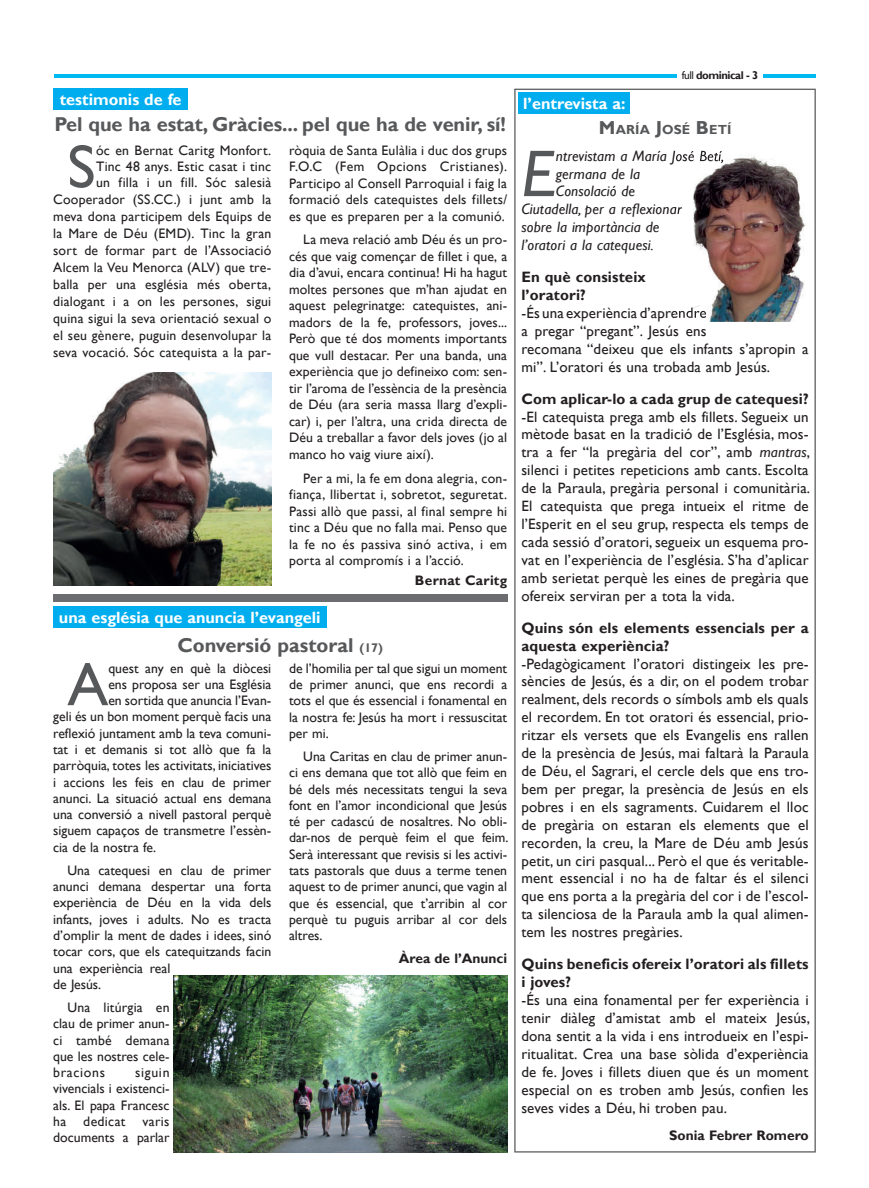
<style>
.page{position:relative;width:869px;height:1188px;background:#fff}
.page>*{position:absolute;margin:0;border:0;box-sizing:border-box;transform-origin:0 0}
.t1{font:italic 66.25px "Gill Sans";color:#57585a}
.t2{font:61.38px "Gill Sans";color:#57585a}
.t3{font:700 20px "Gill Sans";letter-spacing:-.005em;color:#57585a}
.t4{font:700 16.25px "Gill Sans";color:#fff}
.t5{font:15px/17.9px "Gill Sans";letter-spacing:.01em;color:#231f20;text-align:justify}
.t6{font:700 15px/17.9px "Gill Sans";letter-spacing:.01em;color:#231f20}
.t7{font:italic 15px "Gill Sans";letter-spacing:.01em;color:#231f20}
.t8{font:13.75px/16.2px "Gill Sans";color:#231f20;text-align:justify}
.t9{font:700 13.75px "Gill Sans";color:#231f20}
.t10{font:700 13.75px "Gill Sans";letter-spacing:.02em;color:#231f20}
.t11{font:700 13.12px "Gill Sans";letter-spacing:.015em;color:#57585a}
.t12{font:700 11.25px "Gill Sans";letter-spacing:-.04em;color:#231f20}
.s1{font-size:12.5px}
.s2{font-weight:400}
.s3{font-size:18.75px}
.s4{font-style:italic}
</style>
<div class="page">
<svg style="left:514px;top:89px;width:301px;height:1063px"></svg>
<img style="left:674px;top:150px;width:134px;height:172px">
<img style="left:674px;top:151px;width:48px;height:13px">
<img style="left:674px;top:203px;width:7px;height:14px">
<img style="left:674px;top:304px;width:32px;height:17px">
<div style="left:517px;top:92px;width:112px;height:21px;background:#00aeef"></div>
<hr style="left:54px;top:74px;width:761px;height:4px;background:#00baf1">
<div style="left:677px;top:71px;width:85px;height:9px;background:#fff"></div>
<div style="left:53px;top:606px;width:273px;height:21px;background:#00aeef"></div>
<div style="left:53px;top:89px;width:135px;height:21px;background:#00aeef"></div>
<img style="left:54px;top:372px;width:218px;height:213px">
<img style="left:174px;top:975px;width:333px;height:177px">
<hr style="left:53px;top:594px;width:454px;height:2px;background:#6c6d70">
<hr style="left:53px;top:597px;width:454px;height:1px;background:#6c6d70">
<hr style="left:53px;top:599px;width:454px;height:2px;background:#6c6d70">
<p class="t4" style="left:60px;top:90px;width:123px">testimonis de fe</p>
<h3 class="t3" style="left:55px;top:112px;width:452px">Pel que ha estat, Gràcies... pel que ha de venir, sí!</h3>
<h2 class="t2" style="left:67px;top:131px;width:30px">S</h2>
<p class="t8" style="left:53px;top:142px;width:219px;line-height:16.9px;text-align:right">óc en Bernat Caritg Monfort.<br>Tinc 48 anys. Estic casat i tinc<br>un filla i un fill. Sóc salesià Cooperador (SS.CC.) i junt amb la meva dona participem dels Equips de la Mare de Déu (EMD). Tinc la gran sort de formar part de l’Associació Alcem la Veu Menorca (ALV) que tre&shy;balla per una església més oberta, dialogant i a on les persones, sigui quina sigui la seva orientació sexual o el seu gènere, puguin desenvolupar la seva vocació. Sóc catequista a la par-</p>
<p class="t8" style="left:289px;top:142px;width:219px">ròquia de Santa Eulàlia i duc dos grups F.O.C (Fem Opcions Cristianes).<br>Participo al Consell Parroquial i faig la formació dels catequistes dels fillets/ es que es preparen per a la comunió.</p>
<p class="t8" style="left:289px;top:232px;width:219px;text-indent:14px">La meva relació amb Déu és un pro&shy;cés que vaig començar de fillet i que, a dia d’avui, encara continua! Hi ha hagut moltes persones que m’han ajudat en aquest pelegrinatge: catequistes, ani&shy;madors de la fe, professors, joves...<br>Però que té dos moments importants que vull destacar. Per una banda, una experiència que jo defineixo com: sen&shy;tir l’aroma de l’essència de la presència de Déu (ara seria massa llarg d’expli&shy;car) i, per l’altra, una crida directa de Déu a treballar a favor dels joves (jo al manco ho vaig viure així).</p>
<p class="t8" style="left:289px;top:470px;width:219px;text-indent:14px">Per a mi, la fe em dona alegria, con&shy;fiança, llibertat i, sobretot, seguretat.<br>Passi allò que passi, al final sempre hi tinc a Déu que no falla mai. Penso que la fe no és passiva sinó activa, i em porta al compromís i a l’acció.</p>
<p class="t10" style="left:415px;top:572px;width:94px">Bernat Caritg</p>
<p class="t4" style="left:59px;top:607px;width:263px">una església que anuncia l’evangeli</p>
<h3 class="t3" style="left:177px;top:633px;width:207px">Conversió pastoral <span class="s1">(17)</span></h3>
<h2 class="t2" style="left:67px;top:648px;width:42px">A</h2>
<p class="t8" style="left:108px;top:660px;width:164px">quest any en què la diòcesi</p>
<p class="t8" style="left:108px;top:676px;width:164px">ens proposa ser una Església</p>
<p class="t8" style="left:108px;top:692px;width:164px">en sortida que anuncia l’Evan-</p>
<p class="t8" style="left:53px;top:708px;width:219px">geli és un bon moment perquè facis una</p>
<p class="t8" style="left:53px;top:725px;width:219px">reflexió juntament amb la teva comuni-</p>
<p class="t8" style="left:53px;top:741px;width:219px">tat i et demanis si tot allò que fa la</p>
<p class="t8" style="left:53px;top:757px;width:219px">parròquia, totes les activitats, iniciatives</p>
<p class="t8" style="left:53px;top:773px;width:219px">i accions les feis en clau de primer</p>
<p class="t8" style="left:53px;top:790px;width:219px">anunci. La situació actual ens demana</p>
<p class="t8" style="left:53px;top:806px;width:219px">una conversió a nivell pastoral perquè</p>
<p class="t8" style="left:53px;top:822px;width:219px">siguem capaços de transmetre l’essèn-</p>
<p class="t8" style="left:53px;top:838px;width:105px">cia de la nostra fe.</p>
<p class="t8" style="left:53px;top:862px;width:219px;text-align:left;text-indent:14px">Una catequesi en clau de primer anunci demana despertar una forta experiència de Déu en la vida dels infants, joves i adults. No es tracta d’omplir la ment de dades i idees, sinó tocar cors, que els catequitzands facin una experiència real<br>de Jesús.</p>
<p class="t8" style="left:53px;top:999px;width:118px;text-indent:14px">Una litúrgia en clau de primer anun&shy;ci també demana que les nostres cele&shy;bracions</p>
<p class="t8" style="left:53px;top:1064px;width:118px;text-indent:82px">siguin vivencials i existenci&shy;als. El papa Francesc ha dedicat varis documents a parlar</p>
<p class="t8" style="left:289px;top:660px;width:219px">de l’homilia per tal que sigui un moment de primer anunci, que ens recordi a tots el que és essencial i fonamental en la nostra fe: Jesús ha mort i ressuscitat per mi.</p>
<p class="t8" style="left:289px;top:748px;width:221px;text-indent:14px">Una Caritas en clau de primer anun&shy;ci ens demana que tot allò que feim en bé dels més necessitats tengui la seva font en l’amor incondicional que Jesús té per cadascú de nosaltres. No obli&shy;dar-nos de perquè feim el que feim.<br>Serà interessant que revisis si les activi&shy;tats pastorals que duus a terme tenen aquest to de primer anunci, que vagin al que és essencial, que t’arribin al cor perquè tu puguis arribar al cor dels altres.</p>
<p class="t9" style="left:398px;top:950px;width:110px">Àrea de l’Anunci</p>
<p class="t4" style="left:523px;top:94px;width:104px">l’entrevista a:</p>
<p class="t12" style="left:681px;top:69px;width:78px"><span class="s2">full</span> dominical - 3</p>
<p class="t11" style="left:598px;top:121px;width:134px"><span class="s3">M</span>ARÍA <span class="s3">J</span>OSÉ <span class="s3">B</span>ETÍ</p>
<h1 class="t1" style="left:521px;top:135px;width:35px">E</h1>
<p class="t7" style="left:555px;top:147px;width:170px">ntrevistam a María José Betí,</p>
<p class="t7" style="left:555px;top:165px;width:86px">germana de la</p>
<p class="t7" style="left:555px;top:182px;width:81px">Consolació de</p>
<p class="t7" style="left:521px;top:200px;width:162px">Ciutadella, per a reflexionar</p>
<p class="t7" style="left:521px;top:218px;width:139px">sobre la importància de</p>
<p class="t7" style="left:521px;top:236px;width:134px">l’oratori a la catequesi.</p>
<p class="t6" style="left:521px;top:268px;width:126px">En què consisteix l’oratori?</p>
<p class="t5" style="left:521px;top:304px;width:289px;text-align:left">-És una experiència d’aprendre<br>a pregar “pregant”. Jesús ens<br>recomana “deixeu que els infants s’apropin a mi”. L’oratori és una trobada amb Jesús.</p>
<p class="t6" style="left:521px;top:390px;width:289px">Com aplicar-lo a cada grup de catequesi?</p>
<p class="t5" style="left:521px;top:407px;width:290px">-El catequista prega amb els fillets. Segueix un mètode basat en la tradició de l’Església, mos&shy;tra a fer “la pregària del cor”, amb <span class="s4">mantras</span>, silenci i petites repeticions amb cants. Escolta de la Paraula, pregària personal i comunitària.<br>El catequista que prega intueix el ritme de l’Esperit en el seu grup, respecta els temps de cada sessió d’oratori, segueix un esquema pro&shy;vat en l’experiència de l’església. S’ha d’aplicar amb serietat perquè les eines de pregària que ofereix serviran per a tota la vida.</p>
<p class="t6" style="left:521px;top:619px;width:289px">Quins són els elements essencials per a aquesta experiència?</p>
<p class="t5" style="left:521px;top:654px;width:289px">-Pedagògicament l’oratori distingeix les pre&shy;sències de Jesús, és a dir, on el podem trobar realment, dels records o símbols amb els quals el recordem. En tot oratori és essencial, prio&shy;ritzar els versets que els Evangelis ens rallen de la presència de Jesús, mai faltarà la Paraula de Déu, el Sagrari, el cercle dels que ens tro&shy;bem per pregar, la presència de Jesús en els pobres i en els sagraments. Cuidarem el lloc de pregària on estaran els elements que el recorden, la creu, la Mare de Déu amb Jesús petit, un ciri pasqual... Però el que és veritable&shy;ment essencial i no ha de faltar és el silenci que ens porta a la pregària del cor i de l’escol&shy;ta silenciosa de la Paraula amb la qual alimen&shy;tem les nostres pregàries.</p>
<p class="t6" style="left:521px;top:955px;width:289px">Quins beneficis ofereix l’oratori als fillets i joves?</p>
<p class="t5" style="left:521px;top:991px;width:290px">-És una eina fonamental per fer experiència i tenir diàleg d’amistat amb el mateix Jesús, dona sentit a la vida i ens introdueix en l’espi&shy;ritualitat. Crea una base sòlida d’experiència de fe. Joves i fillets diuen que és un moment especial on es troben amb Jesús, confien les seves vides a Déu, hi troben pau.</p>
<p class="t9" style="left:669px;top:1126px;width:141px">Sonia Febrer Romero</p>
</div>
